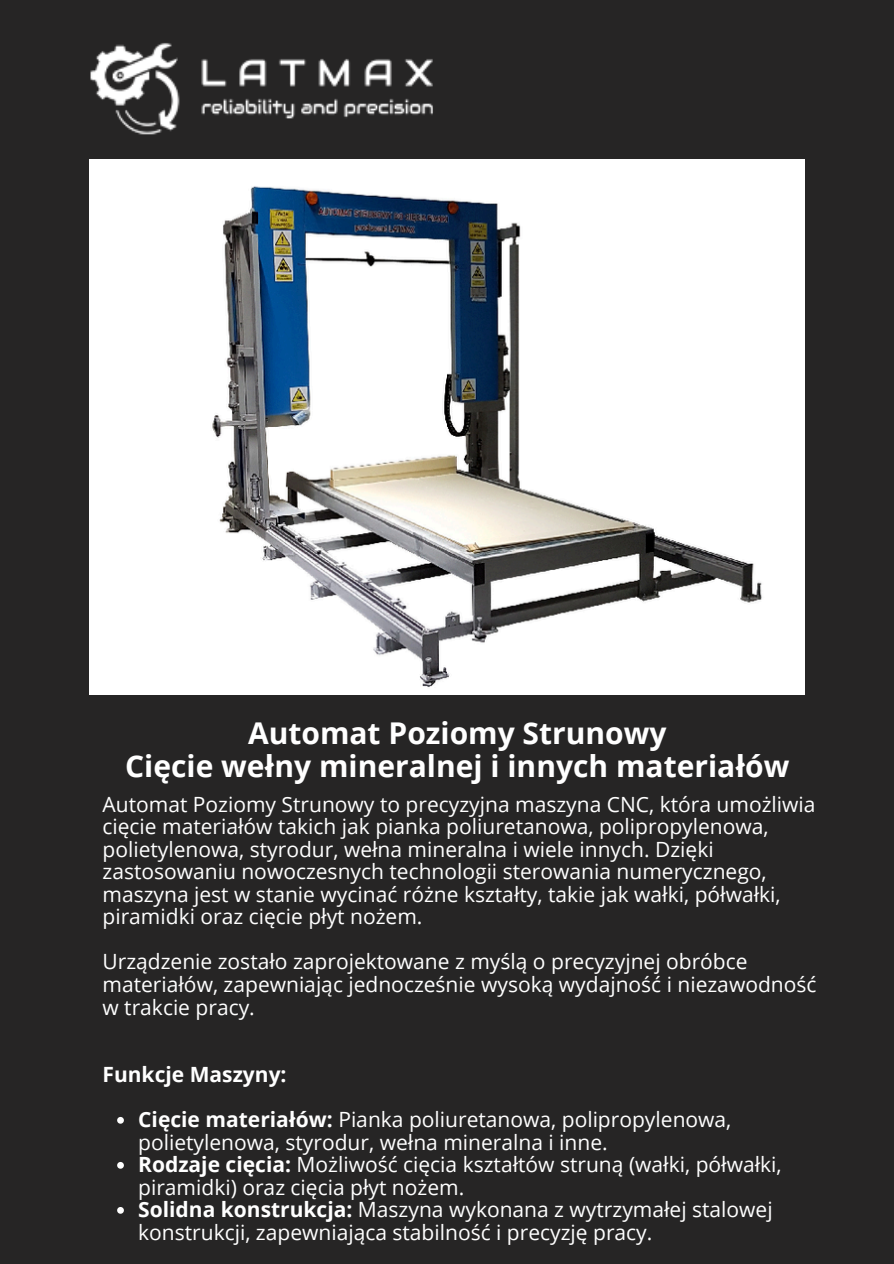
<style>
.page{position:relative;width:894px;height:1264px;background:#fff}
.page>*{position:absolute;margin:0;border:0;box-sizing:border-box;transform-origin:0 0}
.t1{font:700 30px/32.7px "Open Sans";color:#fff;text-align:center}
.t2{font:21px/22.5px "Open Sans";color:#fff}
.t3{font:700 21px "Open Sans";color:#fff}
.s1{font-weight:700}
</style>
<div class="page">
<div style="left:0;top:0;width:893px;height:1263px;background:#262525"></div>
<img style="left:90px;top:43px;width:343px;height:92px">
<img style="left:89px;top:159px;width:715px;height:536px">
<svg style="left:117px;top:1117px;width:7px;height:6px"></svg>
<svg style="left:117px;top:1162px;width:7px;height:6px"></svg>
<svg style="left:117px;top:1207px;width:7px;height:6px"></svg>
<p class="t1" style="left:125px;top:716px;width:665px">Automat Poziomy Strunowy<br>Cięcie wełny mineralnej i innych materiałów</p>
<p class="t2" style="left:102px;top:792px;width:714px">Automat Poziomy Strunowy to precyzyjna maszyna CNC, która umożliwia cięcie materiałów takich jak pianka poliuretanowa, polipropylenowa, polietylenowa, styrodur, wełna mineralna i wiele innych. Dzięki zastosowaniu nowoczesnych technologii sterowania numerycznego, maszyna jest w stanie wycinać różne kształty, takie jak wałki, półwałki, piramidki oraz cięcie płyt nożem.</p>
<p class="t2" style="left:102px;top:950px;width:715px">Urządzenie zostało zaprojektowane z myślą o precyzyjnej obróbce materiałów, zapewniając jednocześnie wysoką wydajność i niezawodność w trakcie pracy.</p>
<h1 class="t3" style="left:102px;top:1059px;width:185px">Funkcje Maszyny:</h1>
<p class="t2" style="left:138px;top:1107px;width:594px"><span class="s1">Cięcie materiałów:</span> Pianka poliuretanowa, polipropylenowa, polietylenowa, styrodur, wełna mineralna i inne.</p>
<p class="t2" style="left:138px;top:1152px;width:644px"><span class="s1">Rodzaje cięcia:</span> Możliwość cięcia kształtów struną (wałki, półwałki, piramidki) oraz cięcia płyt nożem.</p>
<h2 class="t2" style="left:138px;top:1197px;width:635px"><span class="s1">Solidna konstrukcja:</span> Maszyna wykonana z wytrzymałej stalowej konstrukcji, zapewniająca stabilność i precyzję pracy.</h2>
</div>
